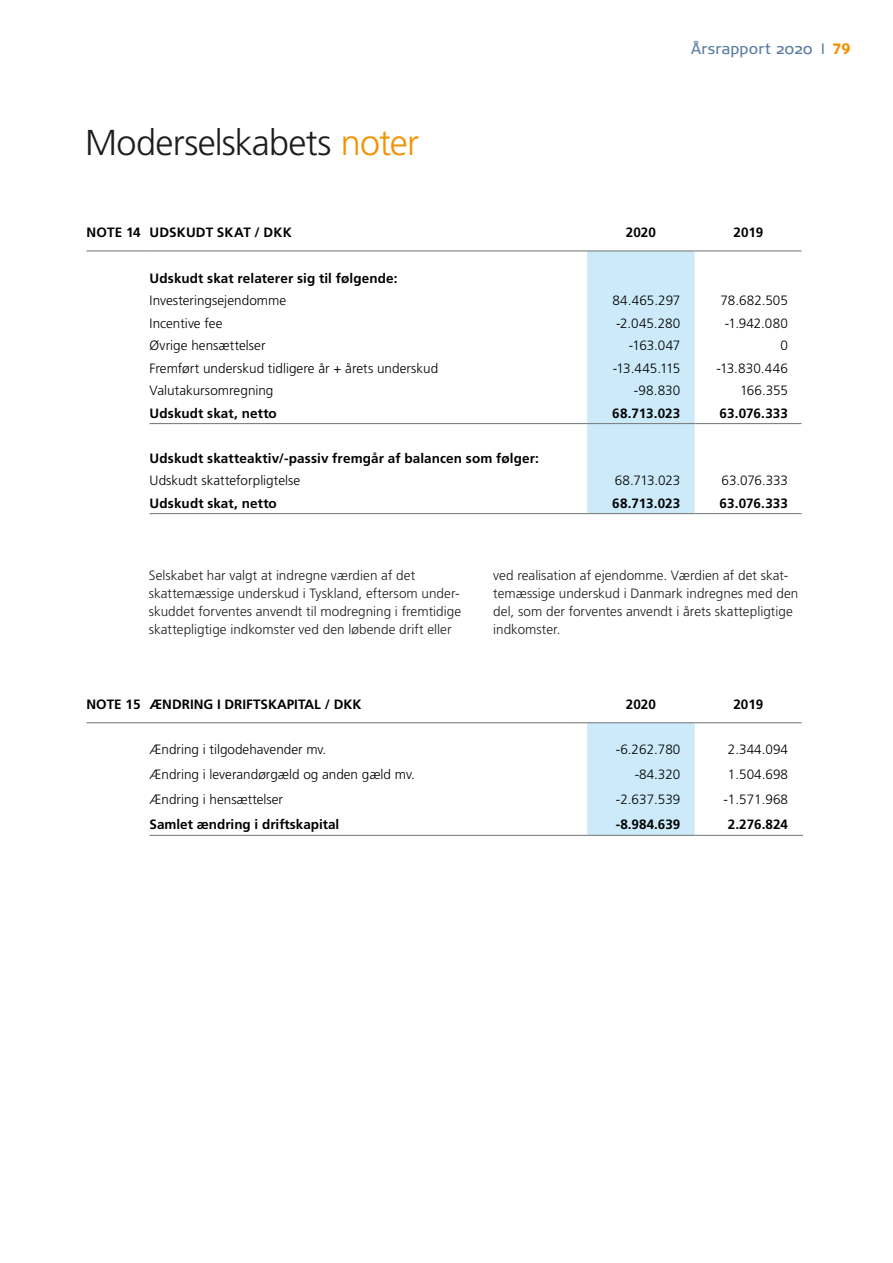
<style>
.page{position:relative;width:893px;height:1263px;background:#fff}
.page>*{position:absolute;margin:0;border:0;box-sizing:border-box;transform-origin:0 0}
.Overskrifter_niveau{font:300 36px "Frutiger LT";letter-spacing:-.025em;color:#1d1d1b}
.t1{font:15px "Signa Normal";letter-spacing:.01em;color:#597ca1}
.Overskrifter_niveau-2{font:300 13.5px "Frutiger LT";color:#020203}
.Brødtekst_løs{font:300 13.5px/18px "Frutiger LT";color:#1d1d1b}
.Overskrifter_niveau-3{font:700 13.5px "Frutiger LT";letter-spacing:.005em;color:#020203}
.s1{color:#f39200}
.s2{font-family:"Signa Column";font-weight:900;color:#f39200}
</style>
<div class="page">
<div style="left:587px;top:251px;width:108px;height:262px;background:#cceaf9"></div>
<hr style="left:87px;top:250px;width:62px;height:1px;background:#808181">
<hr style="left:149px;top:250px;width:438px;height:1px;background:#808181">
<hr style="left:587px;top:250px;width:108px;height:1px;background:#808181">
<hr style="left:695px;top:250px;width:106px;height:1px;background:#808181">
<hr style="left:150px;top:423px;width:437px;height:1px;background:#808181">
<hr style="left:587px;top:423px;width:108px;height:1px;background:#808181">
<hr style="left:695px;top:423px;width:106px;height:1px;background:#808181">
<hr style="left:150px;top:513px;width:437px;height:1px;background:#808181">
<hr style="left:587px;top:513px;width:108px;height:1px;background:#808181">
<hr style="left:695px;top:513px;width:106px;height:1px;background:#808181">
<div style="left:587px;top:723px;width:108px;height:112px;background:#cceaf9"></div>
<hr style="left:87px;top:722px;width:62px;height:1px;background:#808181">
<hr style="left:149px;top:722px;width:438px;height:1px;background:#808181">
<hr style="left:587px;top:722px;width:108px;height:1px;background:#808181">
<hr style="left:695px;top:722px;width:106px;height:1px;background:#808181">
<hr style="left:150px;top:835px;width:437px;height:1px;background:#808181">
<hr style="left:587px;top:835px;width:108px;height:1px;background:#808181">
<hr style="left:695px;top:835px;width:108px;height:1px;background:#808181">
<p class="Overskrifter_niveau" style="left:85px;top:122px;width:335px">Moderselskabets <span class="s1">noter</span></p>
<p class="t1" style="left:691px;top:41px;width:161px">Årsrapport 2020 I <span class="s2">79</span></p>
<p class="Overskrifter_niveau-3" style="left:87px;top:225px;width:56px">NOTE 14</p>
<p class="Overskrifter_niveau-3" style="left:150px;top:225px;width:144px">UDSKUDT SKAT / DKK</p>
<p class="Overskrifter_niveau-3" style="left:626px;top:225px;width:32px">2020</p>
<p class="Overskrifter_niveau-3" style="left:733px;top:225px;width:31px">2019</p>
<p class="Overskrifter_niveau-3" style="left:150px;top:270px;width:249px">Udskudt skat relaterer sig til følgende:</p>
<p class="Overskrifter_niveau-2" style="left:150px;top:293px;width:138px">Investeringsejendomme</p>
<p class="Overskrifter_niveau-2" style="left:612px;top:293px;width:70px">84.465.297</p>
<p class="Overskrifter_niveau-2" style="left:720px;top:293px;width:69px">78.682.505</p>
<p class="Overskrifter_niveau-2" style="left:150px;top:315px;width:74px">Incentive fee</p>
<p class="Overskrifter_niveau-2" style="left:616px;top:315px;width:66px">-2.045.280</p>
<p class="Overskrifter_niveau-2" style="left:725px;top:315px;width:65px">-1.942.080</p>
<p class="Overskrifter_niveau-2" style="left:150px;top:338px;width:118px">Øvrige hensættelser</p>
<p class="Overskrifter_niveau-2" style="left:629px;top:338px;width:53px">-163.047</p>
<p class="Overskrifter_niveau-2" style="left:780px;top:338px;width:9px">0</p>
<p class="Overskrifter_niveau-2" style="left:150px;top:360px;width:290px">Fremført underskud tidligere år + årets underskud</p>
<p class="Overskrifter_niveau-2" style="left:613px;top:360px;width:69px">-13.445.115</p>
<p class="Overskrifter_niveau-2" style="left:716px;top:360px;width:73px">-13.830.446</p>
<p class="Overskrifter_niveau-2" style="left:150px;top:383px;width:125px">Valutakursomregning</p>
<p class="Overskrifter_niveau-2" style="left:634px;top:383px;width:48px">-98.830</p>
<p class="Overskrifter_niveau-2" style="left:740px;top:383px;width:49px">166.355</p>
<p class="Overskrifter_niveau-3" style="left:150px;top:405px;width:129px">Udskudt skat, netto</p>
<p class="Overskrifter_niveau-3" style="left:612px;top:405px;width:70px">68.713.023</p>
<p class="Overskrifter_niveau-3" style="left:719px;top:405px;width:70px">63.076.333</p>
<p class="Overskrifter_niveau-3" style="left:150px;top:450px;width:391px">Udskudt skatteaktiv/-passiv fremgår af balancen som følger:</p>
<p class="Overskrifter_niveau-2" style="left:150px;top:473px;width:152px">Udskudt skatteforpligtelse</p>
<p class="Overskrifter_niveau-2" style="left:615px;top:473px;width:67px">68.713.023</p>
<p class="Overskrifter_niveau-2" style="left:722px;top:473px;width:68px">63.076.333</p>
<p class="Overskrifter_niveau-3" style="left:150px;top:495px;width:129px">Udskudt skat, netto</p>
<p class="Overskrifter_niveau-3" style="left:612px;top:495px;width:70px">68.713.023</p>
<p class="Overskrifter_niveau-3" style="left:719px;top:495px;width:70px">63.076.333</p>
<p class="Brødtekst_løs" style="left:149px;top:566px;width:314px">Selskabet har valgt at indregne værdien af det skattemæssige underskud i Tyskland, eftersom under&shy;skuddet forventes anvendt til modregning i fremtidige skattepligtige indkomster ved den løbende drift eller</p>
<p class="Brødtekst_løs" style="left:493px;top:566px;width:307px">ved realisation af ejendomme. Værdien af det skat&shy;temæssige underskud i Danmark indregnes med den del, som der forventes anvendt i årets skattepligtige indkomster.</p>
<p class="Overskrifter_niveau-3" style="left:87px;top:696px;width:56px">NOTE 15</p>
<p class="Overskrifter_niveau-3" style="left:150px;top:696px;width:213px">ÆNDRING I DRIFTSKAPITAL / DKK</p>
<p class="Overskrifter_niveau-3" style="left:626px;top:696px;width:32px">2020</p>
<p class="Overskrifter_niveau-3" style="left:733px;top:696px;width:32px">2019</p>
<p class="Overskrifter_niveau-2" style="left:150px;top:742px;width:178px">Ændring i tilgodehavender mv.</p>
<p class="Overskrifter_niveau-2" style="left:616px;top:742px;width:66px">-6.262.780</p>
<p class="Overskrifter_niveau-2" style="left:728px;top:742px;width:62px">2.344.094</p>
<p class="Overskrifter_niveau-2" style="left:150px;top:767px;width:267px">Ændring i leverandørgæld og anden gæld mv.</p>
<p class="Overskrifter_niveau-2" style="left:635px;top:767px;width:47px">-84.320</p>
<p class="Overskrifter_niveau-2" style="left:728px;top:767px;width:62px">1.504.698</p>
<p class="Overskrifter_niveau-2" style="left:150px;top:792px;width:135px">Ændring i hensættelser</p>
<p class="Overskrifter_niveau-2" style="left:616px;top:792px;width:66px">-2.637.539</p>
<p class="Overskrifter_niveau-2" style="left:723px;top:792px;width:66px">-1.571.968</p>
<p class="Overskrifter_niveau-3" style="left:150px;top:817px;width:191px">Samlet ændring i driftskapital</p>
<p class="Overskrifter_niveau-3" style="left:616px;top:817px;width:66px">-8.984.639</p>
<p class="Overskrifter_niveau-3" style="left:728px;top:817px;width:62px">2.276.824</p>
</div>
